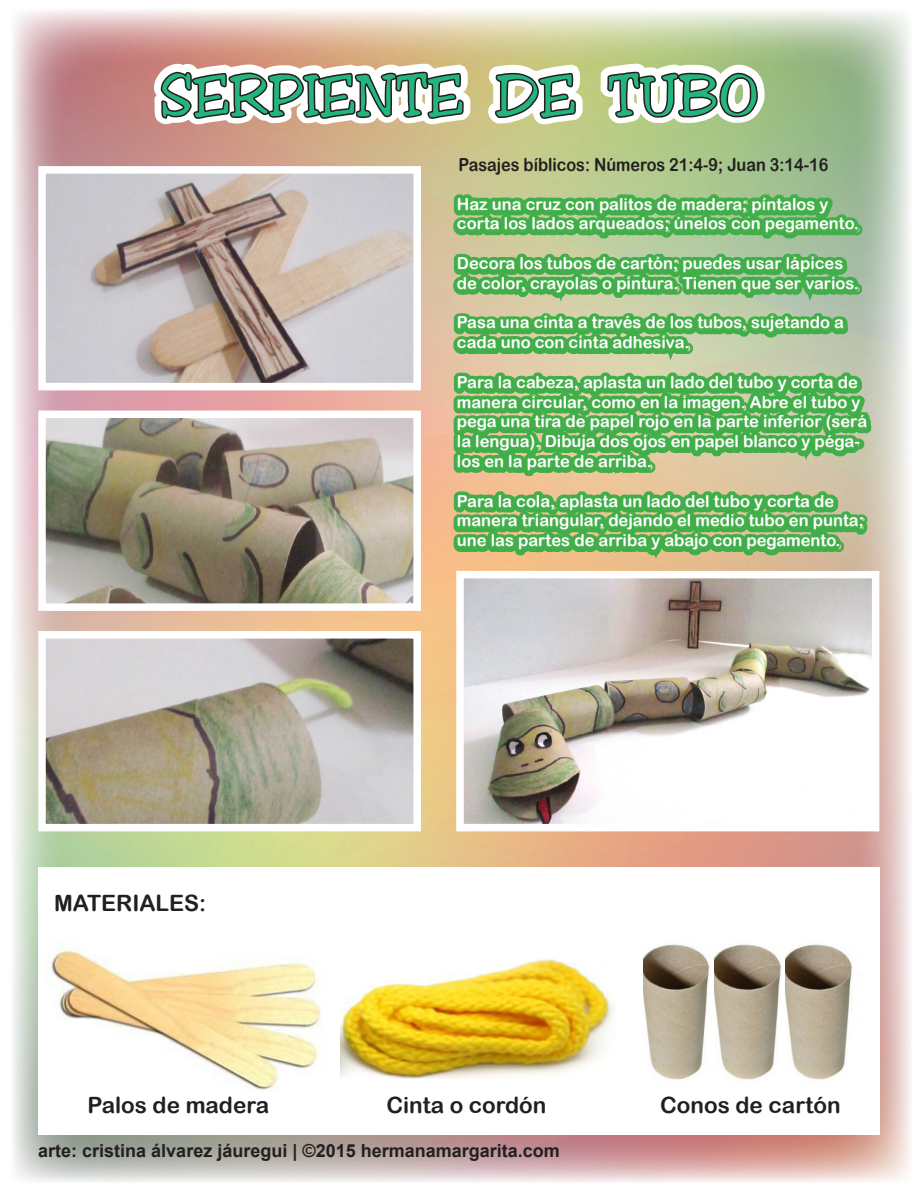
<style>
.page{position:relative;width:918px;height:1188px;background:#fff}
.page>*{position:absolute;margin:0;border:0;box-sizing:border-box;transform-origin:0 0}
.t1{font:22.5px "Arial Rounded MT Bold";color:#231f20}
.t2{font:700 18px "Arial";color:#231f20}
.t3{font:18px "Arial Rounded MT Bold";color:#231f20;scale:.9 1}
.t4{font:16.5px/19.8px "Arial Rounded MT Bold";color:#fff}
</style>
<div class="page">
<img style="left:47px;top:420px;width:94px;height:182px">
<div style="left:38px;top:411px;width:383px;height:200px;border:8px solid #fff"></div>
<img style="left:47px;top:175px;width:94px;height:206px">
<div style="left:38px;top:166px;width:383px;height:224px;border:8px solid #fff"></div>
<img style="left:47px;top:640px;width:94px;height:182px">
<div style="left:38px;top:631px;width:383px;height:200px;border:8px solid #fff"></div>
<img style="left:776px;top:580px;width:94px;height:209px">
<img style="left:776px;top:955px;width:10px;height:76px">
<img style="left:786px;top:944px;width:66px;height:136px">
<img style="left:51px;top:948px;width:220px;height:142px">
<img style="left:141px;top:9px;width:635px;height:1080px">
<svg style="left:160px;top:9px;width:599px;height:177px"></svg>
<svg style="left:445px;top:184px;width:434px;height:389px;background:#7fb86f"></svg>
<p class="t1" style="left:54px;top:890px;width:154px">MATERIALES:</p>
<p class="t3" style="left:459px;top:154px;width:413px">Pasajes bíblicos: Números 21:4-9; Juan 3:14-16</p>
<p class="t4" style="left:457px;top:194px;width:404px">Haz una cruz con palitos de madera; píntalos y corta los lados arqueados; únelos con pegamento.</p>
<p class="t4" style="left:457px;top:253px;width:403px">Decora los tubos de cartón; puedes usar lápices de color, crayolas o pintura. Tienen que ser varios.</p>
<p class="t4" style="left:457px;top:312px;width:389px">Pasa una cinta a través de los tubos, sujetando a cada uno con cinta adhesiva.</p>
<p class="t4" style="left:457px;top:372px;width:412px">Para la cabeza, aplasta un lado del tubo y corta de manera circular, como en la imagen. Abre el tubo y pega una tira de papel rojo en la parte inferior (será la lengua). Dibuja dos ojos en papel blanco y péga&shy;los en la parte de arriba.</p>
<p class="t4" style="left:457px;top:491px;width:409px">Para la cola, aplasta un lado del tubo y corta de manera triangular, dejando el medio tubo en punta; une las partes de arriba y abajo con pegamento.</p>
<p class="t1" style="left:386px;top:1092px;width:161px">Cinta o cordón</p>
<p class="t1" style="left:660px;top:1092px;width:182px">Conos de cartón</p>
<p class="t2" style="left:38px;top:1138px;width:523px">arte: cristina álvarez jáuregui | ©2015 hermanamargarita.com</p>
<p class="t1" style="left:88px;top:1092px;width:183px">Palos de madera</p>
</div>
